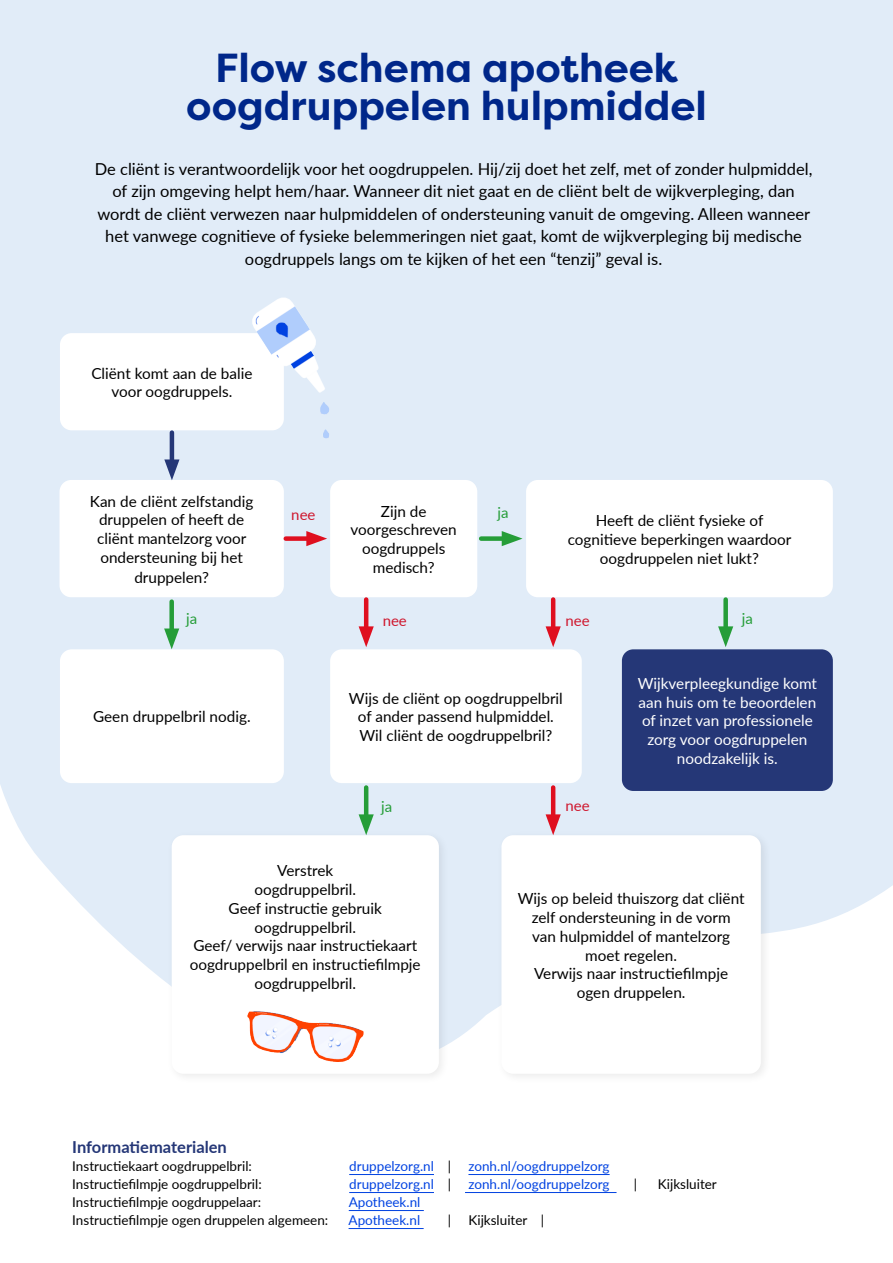
<style>
.page{position:relative;width:893px;height:1263px;background:#fff}
.page>*{position:absolute;margin:0;border:0;box-sizing:border-box;transform-origin:0 0}
.t1{font:700 40.5px/37.5px "Filson Pro";color:#00278a;text-align:center}
.t2{font:16.5px/22.5px "Lato";color:#000;text-align:center}
.t3{font:700 16.5px "Lato";color:#253777}
.t4{font:15.3px/18.8px "Lato";color:#000;text-align:center}
.t5{font:15.3px/18.8px "Lato";color:#fff;text-align:center}
.t6{font:15px "Lato";color:#cf172e}
.t7{font:15px "Lato";color:#259d38}
.t8{font:13.5px "Lato";color:#000}
.t9{font:13.5px "Lato";color:#0042e1}
.s1{color:#000}
</style>
<div class="page">
<div style="left:0;top:0;width:893px;height:1043px;background:#e1ecf8"></div>
<div style="left:60px;top:333px;width:224px;height:97px;background:#fff;border-radius:12px"></div>
<div style="left:330px;top:480px;width:147px;height:117px;background:#fff;border-radius:12px"></div>
<div style="left:60px;top:480px;width:224px;height:117px;background:#fff;border-radius:12px"></div>
<div style="left:60px;top:649px;width:224px;height:134px;background:#fff;border-radius:12px"></div>
<div style="left:330px;top:649px;width:252px;height:134px;background:#fff;border-radius:12px"></div>
<div style="left:526px;top:480px;width:307px;height:117px;background:#fff;border-radius:12px"></div>
<div style="left:622px;top:649px;width:211px;height:142px;background:#253777;border-radius:11px"></div>
<img style="left:229px;top:279px;width:146px;height:193px">
<div style="left:166px;top:830px;width:284px;height:255px;background:#000;opacity:.08"></div>
<div style="left:172px;top:835px;width:267px;height:239px;background:#fff;border-radius:12px"></div>
<div style="left:496px;top:830px;width:276px;height:255px;background:#000;opacity:.08"></div>
<div style="left:501px;top:835px;width:260px;height:239px;background:#fff;border-radius:12px"></div>
<img style="left:226px;top:1011px;width:158px;height:74px">
<hr style="left:170px;top:433px;width:4px;height:35px;background:#253777">
<svg style="left:164px;top:459px;width:15px;height:21px"></svg>
<div style="left:169px;top:602px;width:5px;height:35px;background:#259d38"></div>
<svg style="left:164px;top:628px;width:15px;height:21px"></svg>
<hr style="left:364px;top:599px;width:4px;height:36px;background:#df0f1f">
<svg style="left:359px;top:626px;width:15px;height:21px"></svg>
<hr style="left:364px;top:787px;width:4px;height:36px;background:#259d38">
<svg style="left:359px;top:814px;width:15px;height:21px"></svg>
<hr style="left:551px;top:787px;width:4px;height:36px;background:#df0f1f">
<svg style="left:546px;top:814px;width:15px;height:21px"></svg>
<div style="left:481px;top:536px;width:29px;height:5px;background:#259d38"></div>
<svg style="left:502px;top:531px;width:21px;height:15px"></svg>
<div style="left:286px;top:536px;width:29px;height:5px;background:#df0f1f"></div>
<svg style="left:306px;top:531px;width:21px;height:15px"></svg>
<div style="left:723px;top:599px;width:5px;height:36px;background:#259d38"></div>
<svg style="left:718px;top:626px;width:15px;height:21px"></svg>
<hr style="left:551px;top:599px;width:4px;height:36px;background:#df0f1f">
<svg style="left:546px;top:626px;width:15px;height:21px"></svg>
<hr style="left:349px;top:1174px;width:85px;height:1px;background:#0042e1">
<hr style="left:468px;top:1174px;width:142px;height:1px;background:#0042e1">
<hr style="left:349px;top:1192px;width:85px;height:1px;background:#0042e1">
<hr style="left:465px;top:1192px;width:151px;height:1px;background:#0042e1">
<hr style="left:349px;top:1210px;width:75px;height:1px;background:#0042e1">
<hr style="left:349px;top:1228px;width:75px;height:1px;background:#0042e1">
<h1 class="t1" style="left:186px;top:50px;width:522px">Flow schema apotheek oogdruppelen hulpmiddel</h1>
<p class="t2" style="left:95px;top:157px;width:719px">De cliënt is verantwoordelijk voor het oogdruppelen. Hij/zij doet het zelf, met of zonder hulpmiddel, of zijn omgeving helpt hem/haar. Wanneer dit niet gaat en de cliënt belt de wijkverpleging, dan wordt de cliënt verwezen naar hulpmiddelen of ondersteuning vanuit de omgeving. Alleen wanneer het vanwege cognitieve of fysieke belemmeringen niet gaat, komt de wijkverpleging bij medische oogdruppels langs om te kijken of het een “tenzij” geval is.</p>
<p class="t4" style="left:91px;top:363px;width:163px">Cliënt komt aan de balie voor oogdruppels.</p>
<p class="t4" style="left:90px;top:491px;width:165px">Kan de cliënt zelfstandig druppelen of heeft de cliënt mantelzorg voor ondersteuning bij het druppelen?</p>
<p class="t6" style="left:291px;top:504px;width:26px">nee</p>
<p class="t4" style="left:351px;top:501px;width:108px">Zijn de voorgeschreven oogdruppels medisch?</p>
<p class="t7" style="left:497px;top:502px;width:13px">ja</p>
<p class="t4" style="left:568px;top:510px;width:225px">Heeft de cliënt fysieke of cognitieve beperkingen waardoor oogdruppelen niet lukt?</p>
<p class="t7" style="left:186px;top:608px;width:13px">ja</p>
<p class="t7" style="left:742px;top:608px;width:13px">ja</p>
<p class="t6" style="left:565px;top:610px;width:26px">nee</p>
<p class="t6" style="left:383px;top:610px;width:26px">nee</p>
<p class="t4" style="left:93px;top:707px;width:159px">Geen druppelbril nodig.</p>
<p class="t4" style="left:349px;top:688px;width:215px">Wijs de cliënt op oogdruppelbril of ander passend hulpmiddel.<br>Wil cliënt de oogdruppelbril?</p>
<p class="t7" style="left:381px;top:796px;width:13px">ja</p>
<p class="t6" style="left:565px;top:795px;width:26px">nee</p>
<p class="t5" style="left:638px;top:673px;width:181px">Wijkverpleegkundige komt aan huis om te beoordelen of inzet van professionele zorg voor oogdruppelen noodzakelijk is.</p>
<p class="t4" style="left:190px;top:861px;width:232px">Verstrek<br>oogdruppelbril.<br>Geef instructie gebruik oogdruppelbril.<br>Geef/ verwijs naar instructiekaart oogdruppelbril en instructiefilmpje oogdruppelbril.</p>
<p class="t4" style="left:518px;top:889px;width:228px">Wijs op beleid thuiszorg dat cliënt zelf ondersteuning in de vorm<br>van hulpmiddel of mantelzorg moet regelen.<br>Verwijs naar instructiefilmpje ogen druppelen.</p>
<p class="t3" style="left:72px;top:1135px;width:156px">Informatiematerialen</p>
<p class="t8" style="left:72px;top:1157px;width:181px">Instructiekaart oogdruppelbril:</p>
<p class="t9" style="left:349px;top:1157px;width:103px">druppelzorg.nl <span class="s1">|</span></p>
<p class="t9" style="left:468px;top:1157px;width:143px">zonh.nl/oogdruppelzorg</p>
<p class="t8" style="left:72px;top:1175px;width:191px">Instructiefilmpje oogdruppelbril:</p>
<p class="t9" style="left:349px;top:1175px;width:103px">druppelzorg.nl <span class="s1">|</span></p>
<p class="t9" style="left:468px;top:1175px;width:143px">zonh.nl/oogdruppelzorg</p>
<p class="t8" style="left:634px;top:1175px;width:5px">|</p>
<p class="t8" style="left:658px;top:1175px;width:60px">Kijksluiter</p>
<p class="t8" style="left:72px;top:1193px;width:190px">Instructiefilmpje oogdruppelaar:</p>
<p class="t9" style="left:349px;top:1193px;width:73px">Apotheek.nl</p>
<p class="t8" style="left:72px;top:1211px;width:257px">Instructiefilmpje ogen druppelen algemeen:</p>
<p class="t9" style="left:349px;top:1211px;width:73px">Apotheek.nl</p>
<p class="t8" style="left:448px;top:1211px;width:5px">|</p>
<p class="t8" style="left:468px;top:1211px;width:77px">Kijksluiter |</p>
</div>
